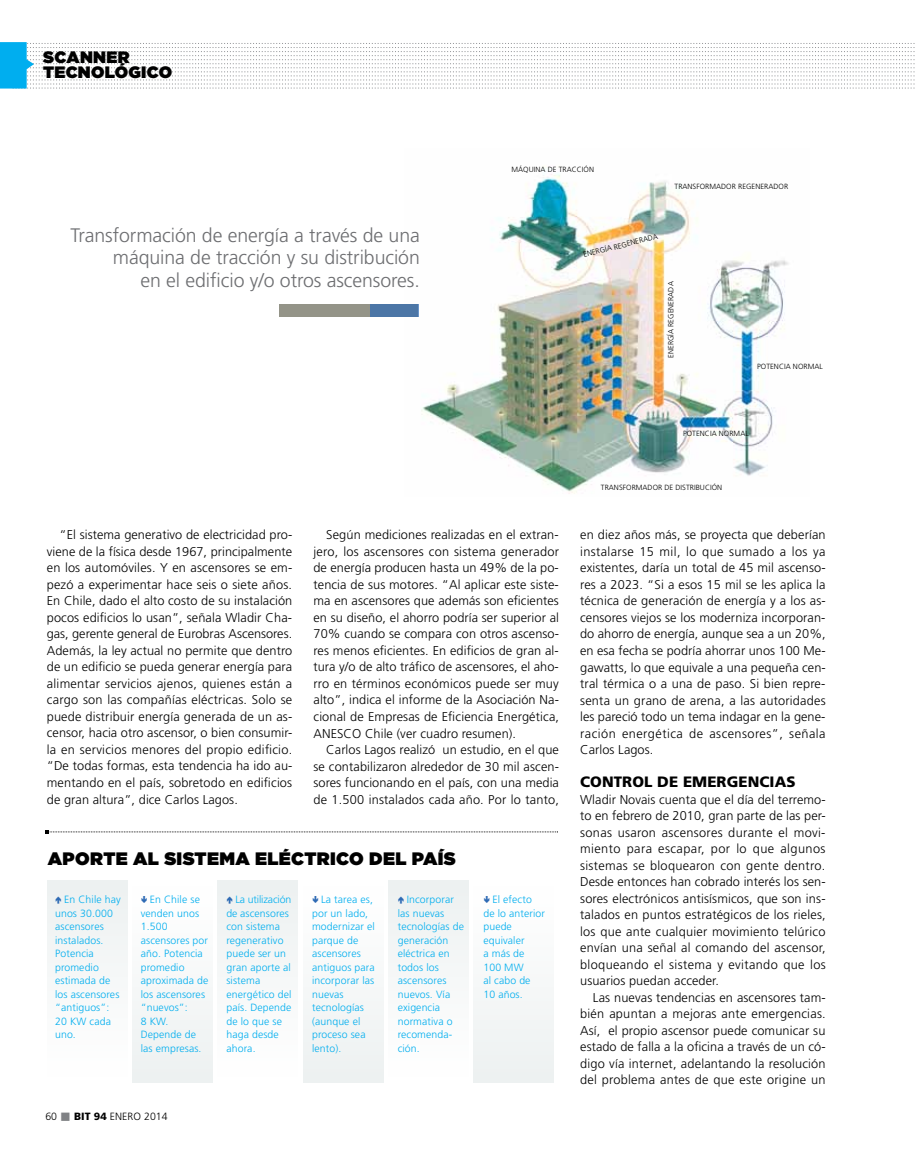
<style>
.page{position:relative;width:915px;height:1170px;background:#fff}
.page>*{position:absolute;margin:0;border:0;box-sizing:border-box;transform-origin:0 0}
.t1{font:300 19.5px/22.5px "Frutiger";letter-spacing:-.005em;color:#6d6e71;text-align:right}
.t2{font:900 18px "Gotham";letter-spacing:.02em;color:#000}
.t3{font:900 16.5px/15px "Gotham";letter-spacing:.02em;color:#000}
.t4{font:900 15px "Frutiger";letter-spacing:.005em;color:#000}
.t5{font:300 12.75px/16.5px "Frutiger";letter-spacing:.01em;color:#000;text-align:justify}
.t6{font:300 10.5px/13.5px "Frutiger";letter-spacing:.01em;color:#00aeef}
.t7{font:300 10.5px "Frutiger";letter-spacing:.005em;color:#000}
.t8{font:300 7.5px "Frutiger";letter-spacing:.005em;color:#000}
.s1{color:#808285}
.s2{font-weight:900}
</style>
<div class="page">
<div style="left:48px;top:880px;width:80px;height:196px;background:#f6f8f8"></div>
<div style="left:133px;top:886px;width:80px;height:196px;background:#f6f8f8"></div>
<div style="left:218px;top:880px;width:80px;height:196px;background:#f6f8f8"></div>
<div style="left:303px;top:886px;width:80px;height:196px;background:#f6f8f8"></div>
<div style="left:388px;top:880px;width:80px;height:196px;background:#f6f8f8"></div>
<div style="left:473px;top:886px;width:80px;height:196px;background:#f6f8f8"></div>
<svg style="left:45px;top:830px;width:513px;height:3px"></svg>
<svg style="left:0;top:42px;width:914px;height:47px"></svg>
<img style="left:418px;top:174px;width:371px;height:320px">
<div style="left:279px;top:304px;width:139px;height:13px;background:#949488"></div>
<div style="left:369px;top:304px;width:49px;height:13px;background:#4c76a6"></div>
<p class="t3" style="left:43px;top:49px;width:130px">SCANNER<br>TECNOLÓGICO</p>
<h1 class="t1" style="left:70px;top:224px;width:351px">Transformación de energía a través de una máquina de tracción y su distribución<br>en el edificio y/o otros ascensores.</h1>
<p class="t8" style="left:511px;top:165px;width:84px">máquina de tracción</p>
<p class="t8" style="left:674px;top:182px;width:115px">transformador regenerador</p>
<p class="t8" style="left:582px;top:250px;width:78px;rotate:-14deg">energía regenerada</p>
<p class="t8" style="left:666px;top:358px;width:78px;rotate:-90deg">energía regenerada</p>
<p class="t8" style="left:756px;top:362px;width:67px">potencia normal</p>
<p class="t8" style="left:682px;top:429px;width:67px">potencia normal</p>
<p class="t8" style="left:600px;top:482px;width:123px">transformador de distribución</p>
<p class="t5" style="left:47px;top:526px;width:247px;text-indent:13px">“El sistema generativo de electricidad pro&shy;viene de la física desde 1967, principalmente en los automóviles. Y en ascensores se em&shy;pezó a experimentar hace seis o siete años.<br>En C hile, dado el alto costo de su instalación pocos edificios lo usan”, señala Wladir Cha&shy;gas, gerente general de Eurobras Ascensores.<br>Además, la ley actual no permite que dentro de un edificio se pueda generar energía para alimentar servicios ajenos, quienes están a cargo son las compañías eléctricas. Solo se puede distribuir energía generada de un as&shy;censor, hacia otro ascensor, o bien consumir&shy;la en servicios menores del propio edificio. “De todas formas, esta tendencia ha ido au&shy;mentando en el país, sobretodo en edificios de gran altura”, dice Carlos Lagos.</p>
<p class="t5" style="left:313px;top:526px;width:247px;text-indent:13px">Según mediciones realizadas en el extran&shy;jero, los ascensores con sistema generador de energía producen hasta un 49% de la po&shy;tencia de sus motores. “Al aplicar este siste&shy;ma en ascensores que además son eficientes en su diseño, el ahorro podría ser superior al 70% cuando se compara con otros ascenso&shy;res menos eficientes. En edificios de gran al&shy;tura y/o de alto tráfico de ascensores, el aho&shy;rro en términos económicos puede ser muy alto”, indica el informe de la Asociación Na&shy;cional de Empresas de Eficiencia Energética, ANESCO</p>
<p class="t5" style="left:365px;top:724px;width:152px">Chile (ver cuadro resumen).</p>
<p class="t5" style="left:326px;top:741px;width:234px">Carlos Lagos realizó un estudio, en el que</p>
<p class="t5" style="left:313px;top:757px;width:247px">se contabilizaron alrededor de 30 mil ascen-</p>
<p class="t5" style="left:313px;top:774px;width:247px">sores funcionando en el país, con una media</p>
<p class="t5" style="left:313px;top:790px;width:247px">de 1.500 instalados cada año. Por lo tanto,</p>
<h2 class="t2" style="left:48px;top:846px;width:409px">APORTE AL SISTEMA ELÉCTRICO DEL PAÍS</h2>
<p class="t6" style="left:55px;top:892px;width:67px;text-indent:9px">En Chile hay unos 30.000 ascensores instalados.<br>Potencia promedio estimada de los ascensores “antiguos”:<br>20 KW cada uno.</p>
<p class="t6" style="left:141px;top:892px;width:69px;text-indent:9px">En Chile se venden unos<br>1.500 ascensores por año. Potencia promedio aproximada de los ascensores “nuevos”:<br>8 KW.<br>Depende de las empresas.</p>
<p class="t6" style="left:226px;top:892px;width:67px;text-indent:9px">La utilización de ascensores con sistema regenerativo puede ser un gran aporte al sistema energético del país. Depende de lo que se haga desde ahora.</p>
<p class="t6" style="left:312px;top:892px;width:64px;text-indent:9px">La tarea es, por un lado, modernizar el parque de ascensores antiguos para incorporar las nuevas tecnologías (aunque el proceso sea lento).</p>
<p class="t6" style="left:397px;top:892px;width:68px;text-indent:9px">Incorporar las nuevas tecnologías de generación eléctrica en todos los ascensores nuevos. Vía exigencia normativa o recomenda&shy;ción.</p>
<p class="t6" style="left:483px;top:892px;width:63px;text-indent:9px">El efecto de lo anterior puede equivaler<br>a más de<br>100 MW<br>al cabo de<br>10 años.</p>
<p class="t7" style="left:45px;top:1110px;width:124px">60 <span class="s1">■</span> <span class="s2">BIT 94</span> enero 2014</p>
<p class="t5" style="left:580px;top:526px;width:247px">en diez años más, se proyecta que deberían instalarse 15 mil, lo que sumado a los ya existentes, daría un total de 45 mil ascenso&shy;res a 2023. “Si a esos 15 mil se les aplica la técnica de generación de energía y a los as&shy;censores viejos se los moderniza incorporan&shy;do ahorro de energía, aunque sea a un 20%, en esa fecha se podría ahorrar unos 100 Me&shy;gawatts, lo que equivale a una pequeña cen&shy;tral térmica o a una de paso. Si bien repre&shy;senta un grano de arena, a las autoridades les pareció todo un tema indagar en la gene&shy;ración energética de ascensores”, señala Carlos Lagos.</p>
<p class="t4" style="left:580px;top:772px;width:217px">CONTROL DE EMERGENCIAS</p>
<p class="t5" style="left:580px;top:790px;width:247px">Wladir Novais cuenta que el día del terremo&shy;to en febrero de 2010, gran parte de las per&shy;sonas usaron ascensores durante el movi&shy;miento para escapar, por lo que algunos sistemas se bloquearon con gente dentro.<br>Desde entonces han cobrado interés los sen&shy;sores electrónicos antisísmicos, que son ins&shy;talados en puntos estratégicos de los rieles, los que ante cualquier movimiento telúrico envían una señal al comando del ascensor, bloqueando el sistema y evitando que los usuarios puedan acceder.</p>
<p class="t5" style="left:580px;top:988px;width:247px;text-indent:13px">Las nuevas tendencias en ascensores tam&shy;bién apuntan a mejoras ante emergencias.<br>Así, el propio ascensor puede comunicar su estado de falla a la oficina a través de un có&shy;digo vía internet, adelantando la resolución del problema antes de que este origine un</p>
</div>
